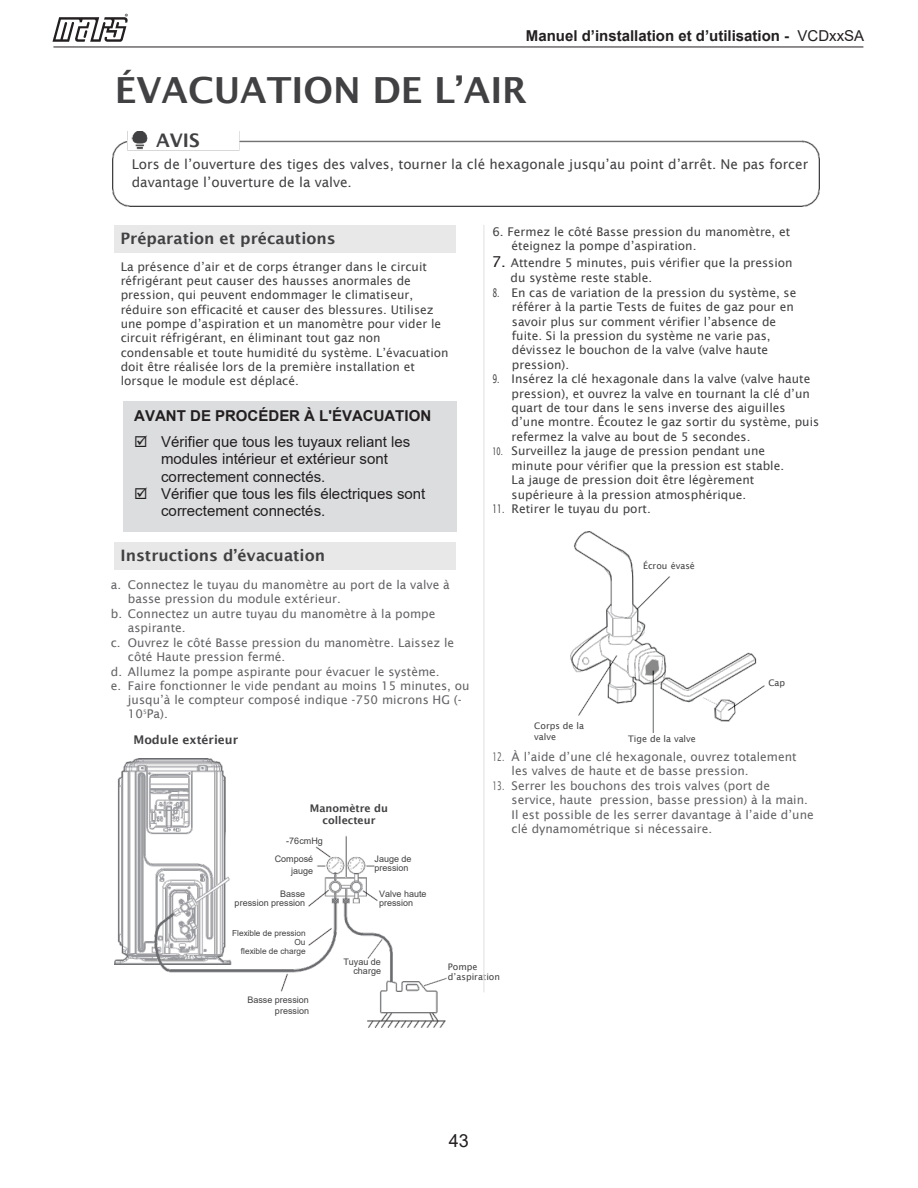
<style>
.page{position:relative;width:918px;height:1188px;background:#fff}
.page>*{position:absolute;margin:0;border:0;box-sizing:border-box;transform-origin:0 0}
.t1{font:600 36px "Lucida Sans";color:#414042}
.t2{font:600 18.75px "Lucida Sans";color:#414042}
.t3{font:18px "Arial";color:#231f20}
.t4{font:16.5px "Lucida Sans";color:#231f20}
.t5{font:600 15.75px "Lucida Sans";color:#414042}
.t6{font:15px/17.2px "Arial";color:#231f20}
.t7{font:700 15px "Arial";color:#231f20}
.t8{font:13.5px/18.8px "Lucida Sans";color:#414042}
.t9{font:12px/14.4px "Lucida Sans";color:#414042}
.t10{font:12px/14.4px "Lucida Sans";color:#414042;scale:.63 1}
.t11{font:12px "Lucida Sans";color:#636366}
.t12{font:12px/14.4px "Lucida Sans";color:#636366;scale:.63 1}
.t13{font:600 12px "Lucida Sans";color:#414042}
.t14{font:600 10.5px/12.5px "Lucida Sans";color:#414042;text-align:center}
.t15{font:9px/9.1px "Arial";color:#414042}
.t16{font:9px/10.6px "Lucida Sans";color:#414042}
.t17{font:8.25px/9.4px "Arial";color:#414042;text-align:right}
.s1{font-family:"Lucida Sans";font-weight:600}
.s2{font-weight:400}
.s3{font-size:15px;color:#231f20}
.s4{font-size:10.5px}
</style>
<div class="page">
<hr style="left:53px;top:47px;width:810px;height:1px;background:#231f20">
<svg style="left:52px;top:14px;width:76px;height:28px"></svg>
<img style="left:570px;top:531px;width:195px;height:202px">
<img style="left:112px;top:131px;width:708px;height:76px">
<img style="left:115px;top:758px;width:332px;height:270px">
<img style="left:230px;top:806px;width:147px;height:155px">
<img style="left:374px;top:854px;width:73px;height:23px">
<img style="left:379px;top:889px;width:65px;height:33px">
<img style="left:329px;top:957px;width:52px;height:22px">
<img style="left:236px;top:994px;width:74px;height:22px">
<hr style="left:483px;top:225px;width:2px;height:767px;background:#e9e8e8">
<div style="left:114px;top:542px;width:342px;height:28px;background:#e9e8e8"></div>
<div style="left:114px;top:225px;width:342px;height:28px;background:#e9e8e8"></div>
<div style="left:123px;top:401px;width:334px;height:130px;background:#dcdddf"></div>
<p class="t7" style="left:508px;top:26px;width:336px">Manuel d<span class="s1">’</span>installation et d<span class="s1">’</span>utilisation - <span class="s2">VCDxxSA</span></p>
<p class="t7" style="left:526px;top:26px;width:340px">Manuel d’installation et d’utilisation - <span class="s2">VCDxxSA</span></p>
<p class="t1" style="left:115px;top:70px;width:414px">ÉVACUATION DE L’AIR</p>
<p class="t2" style="left:156px;top:130px;width:45px">AVIS</p>
<p class="t8" style="left:132px;top:154px;width:678px">Lors de l’ouverture des tiges des valves, tourner la clé hexagonale jusqu’au point d’arrêt. Ne pas forcer davantage l’ouverture de la valve.</p>
<p class="t5" style="left:121px;top:229px;width:217px">Préparation et précautions</p>
<p class="t9" style="left:512px;top:224px;width:280px;text-indent:-19px">6. Fermez le côté Basse pression du manomètre, et éteignez la pompe d’aspiration.</p>
<p class="t9" style="left:121px;top:259px;width:330px">La présence d’air et de corps étranger dans le circuit réfrigérant peut causer des hausses anormales de pression, qui peuvent endommager le climatiseur, réduire son efficacité et causer des blessures. Utilisez une pompe d’aspiration et un manomètre pour vider le circuit réfrigérant, en éliminant tout gaz non condensable et toute humidité du système. L’évacuation doit être réalisée lors de la première installation et lorsque le module est déplacé.</p>
<p class="t9" style="left:511px;top:255px;width:284px;line-height:15.1px;text-indent:-19px"><span class="s3">7.</span> Attendre 5 minutes, puis vérifier que la pression du système reste stable.</p>
<p class="t10" style="left:512px;top:285px;width:453px;text-indent:-19px">8. En cas de variation de la pression du système, se référer à la partie Tests de fuites de gaz pour en savoir plus sur comment vérifier l’absence de fuite. Si la pression du système ne varie pas, dévissez le bouchon de la valve (valve haute pression).</p>
<p class="t10" style="left:512px;top:372px;width:490px;text-indent:-19px">9. Insérez la clé hexagonale dans la valve (valve haute pression), et ouvrez la valve en tournant la clé d’un quart de tour dans le sens inverse des aiguilles d’une montre. Écoutez le gaz sortir du système, puis refermez la valve au bout de 5 secondes.</p>
<p class="t9" style="left:512px;top:444px;width:274px;text-indent:-19px"><span class="s4">10.</span> Surveillez la jauge de pression pendant une minute pour vérifier que la pression est stable.<br>La jauge de pression doit être légèrement supérieure à la pression atmosphérique.</p>
<p class="t10" style="left:492px;top:502px;width:253px">11. Retirer le tuyau du port.</p>
<p class="t7" style="left:134px;top:405px;width:298px">AVANT DE PROCÉDER À L'ÉVACUATION</p>
<p class="t6" style="left:161px;top:433px;width:251px;text-indent:-27px">☑ Vérifier que tous les tuyaux reliant les modules intérieur et extérieur sont correctement connectés.</p>
<p class="t6" style="left:161px;top:485px;width:266px;text-indent:-27px">☑ Vérifier que tous les fils électriques sont correctement connectés.</p>
<p class="t5" style="left:121px;top:546px;width:206px">Instructions d’évacuation</p>
<p class="t11" style="left:111px;top:578px;width:340px">a. Connectez le tuyau du manomètre au port de la valve à</p>
<p class="t11" style="left:128px;top:592px;width:215px">basse pression du module extérieur.</p>
<p class="t11" style="left:111px;top:607px;width:326px">b. Connectez un autre tuyau du manomètre à la pompe</p>
<p class="t11" style="left:128px;top:621px;width:59px">aspirante.</p>
<p class="t11" style="left:111px;top:636px;width:345px">c. Ouvrez le côté Basse pression du manomètre. Laissez le</p>
<p class="t11" style="left:128px;top:650px;width:159px">côté Haute pression fermé.</p>
<p class="t11" style="left:111px;top:664px;width:330px">d. Allumez la pompe aspirante pour évacuer le système.</p>
<p class="t11" style="left:111px;top:679px;width:360px">e. Faire fonctionner le vide pendant au moins 15 minutes, ou</p>
<p class="t11" style="left:128px;top:693px;width:335px">jusqu’à le compteur composé indique -750 microns HG (-</p>
<p class="t11" style="left:128px;top:707px;width:41px">10<sup>5</sup>Pa).</p>
<p class="t13" style="left:133px;top:733px;width:106px">Module extérieur</p>
<p class="t14" style="left:310px;top:802px;width:80px">Manomètre du collecteur</p>
<p class="t15" style="left:275px;top:832px;width:50px;line-height:17.7px;text-indent:12px">-76cmHg<br>Composé</p>
<p class="t15" style="left:291px;top:866px;width:24px">jauge</p>
<p class="t15" style="left:235px;top:889px;width:72px;text-align:right">Basse<br>pression pression</p>
<p class="t17" style="left:232px;top:928px;width:75px">Flexible de pression<br>Ou</p>
<p class="t17" style="left:241px;top:946px;width:66px">flexible de charge</p>
<p class="t15" style="left:375px;top:854px;width:39px">Jauge de pression</p>
<p class="t15" style="left:379px;top:889px;width:49px">Valve haute pression</p>
<p class="t16" style="left:643px;top:561px;width:53px">Écrou évasé</p>
<p class="t16" style="left:534px;top:721px;width:51px">Corps de la valve</p>
<p class="t16" style="left:628px;top:734px;width:69px">Tige de la valve</p>
<p class="t16" style="left:768px;top:677px;width:18px">Cap</p>
<p class="t12" style="left:512px;top:750px;width:454px;text-indent:-19px">12. À l’aide d’une clé hexagonale, ouvrez totalement les valves de haute et de basse pression.</p>
<p class="t12" style="left:512px;top:778px;width:481px;text-indent:-19px">13. Serrer les bouchons des trois valves (port de service, haute pression, basse pression) à la main.<br>Il est possible de les serrer davantage à l’aide d’une clé dynamométrique si nécessaire.</p>
<p class="t15" style="left:247px;top:994px;width:63px;line-height:11.2px;text-align:right">Basse pression pression</p>
<p class="t15" style="left:343px;top:957px;width:39px;text-align:right">Tuyau de charge</p>
<p class="t16" style="left:448px;top:962px;width:54px;line-height:9.3px">Pompe d’aspiration</p>
<p class="t3" style="left:449px;top:1128px;width:22px">43</p>
<p class="t4" style="left:460px;top:1141px;width:22px">43</p>
</div>
